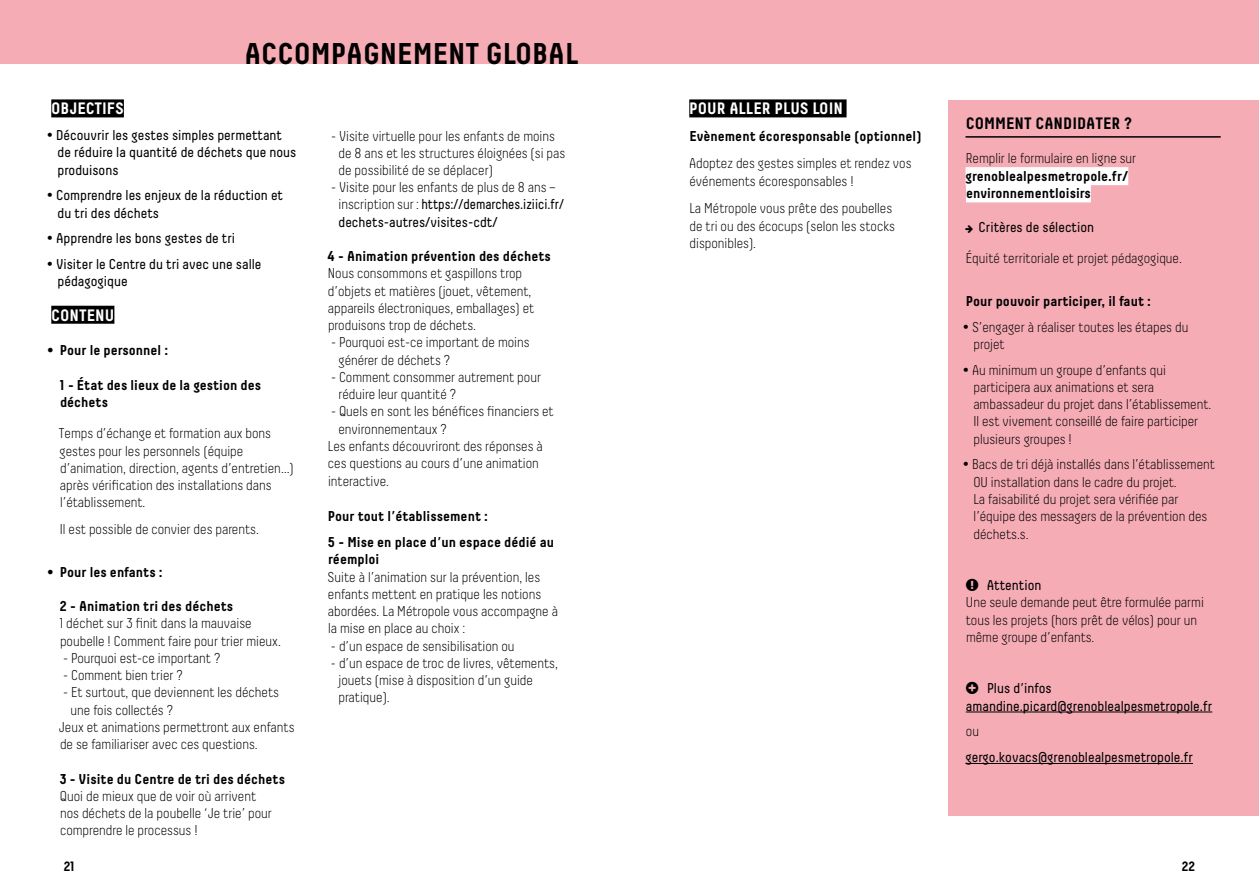
<style>
.page{position:relative;width:1259px;height:893px;background:#fff}
.page>*{position:absolute;margin:0;border:0;box-sizing:border-box;transform-origin:0 0}
.t1{font:700 30px "Decima";color:#000}
.t2{font:700 16.5px "Decima";color:#fff}
.t3{font:700 16.5px "Decima";color:#000}
.t4{font:300 14.25px/17.2px "Decima";color:#000}
.t5{font:700 14.25px/17.2px "Decima";color:#000}
.t6{font:14.25px/17.2px "Decima";color:#000}
.t7{font:14.25px/17.1px "Decima";color:#000;scale:.94 1}
.t8{font:700 13.5px "Decima";color:#000}
.s1{font-weight:300}
.s2{font-weight:400}
</style>
<div class="page">
<div style="left:0;top:0;width:629px;height:64px;background:#f5acb5"></div>
<div style="left:51px;top:99px;width:73px;height:18px;background:#000"></div>
<div style="left:51px;top:306px;width:63px;height:18px;background:#000"></div>
<div style="left:629px;top:0;width:630px;height:64px;background:#f5acb5"></div>
<div style="left:689px;top:99px;width:157px;height:18px;background:#000"></div>
<div style="left:948px;top:100px;width:311px;height:715px;background:#f5acb5"></div>
<hr style="left:965px;top:136px;width:255px;height:2px;background:#000">
<div style="left:965px;top:167px;width:163px;height:18px;background:#fff"></div>
<div style="left:966px;top:184px;width:125px;height:18px;background:#fff"></div>
<hr style="left:966px;top:712px;width:246px;height:1px;background:#000">
<hr style="left:965px;top:763px;width:228px;height:1px;background:#000">
<h1 class="t1" style="left:244px;top:36px;width:335px">ACCOMPAGNEMENT GLOBAL</h1>
<p class="t2" style="left:51px;top:99px;width:74px">OBJECTIFS</p>
<p class="t6" style="left:58px;top:127px;width:240px;text-indent:-11px"><span class="s1">•</span> Découvrir les gestes simples permettant de réduire la quantité de déchets que nous produisons</p>
<p class="t6" style="left:58px;top:187px;width:227px;text-indent:-11px"><span class="s1">•</span> Comprendre les enjeux de la réduction et du tri des déchets</p>
<p class="t6" style="left:47px;top:230px;width:190px"><span class="s1">•</span> Apprendre les bons gestes de tri</p>
<p class="t6" style="left:58px;top:256px;width:205px;text-indent:-11px"><span class="s1">•</span> Visiter le Centre du tri avec une salle pédagogique</p>
<p class="t2" style="left:51px;top:305px;width:65px">CONTENU</p>
<p class="t5" style="left:47px;top:341px;width:123px">• Pour le personnel :</p>
<p class="t5" style="left:60px;top:376px;width:203px">1 - État des lieux de la gestion des déchets</p>
<p class="t4" style="left:59px;top:425px;width:236px">Temps d’échange et formation aux bons gestes pour les personnels (équipe d’animation, direction, agents d’entretien…) après vérification des installations dans l’établissement.</p>
<p class="t4" style="left:60px;top:520px;width:201px">Il est possible de convier des parents.</p>
<p class="t5" style="left:47px;top:563px;width:117px">• Pour les enfants :</p>
<p class="t5" style="left:60px;top:597px;width:175px">2 - Animation tri des déchets</p>
<p class="t4" style="left:60px;top:615px;width:223px">1 déchet sur 3 finit dans la mauvaise poubelle ! Comment faire pour trier mieux.</p>
<p class="t4" style="left:63px;top:649px;width:159px">- Pourquoi est-ce important ?</p>
<p class="t4" style="left:63px;top:666px;width:121px">- Comment bien trier ?</p>
<p class="t4" style="left:63px;top:684px;width:217px">- Et surtout, que deviennent les déchets</p>
<p class="t4" style="left:71px;top:701px;width:104px">une fois collectés ?</p>
<p class="t4" style="left:59px;top:718px;width:237px">Jeux et animations permettront aux enfants</p>
<p class="t4" style="left:60px;top:736px;width:199px">de se familiariser avec ces questions.</p>
<p class="t5" style="left:60px;top:770px;width:227px">3 - Visite du Centre de tri des déchets</p>
<p class="t4" style="left:60px;top:787px;width:213px">Quoi de mieux que de voir où arrivent nos déchets de la poubelle ‘Je trie’ pour comprendre le processus !</p>
<p class="t4" style="left:338px;top:127px;width:228px;text-indent:-8px">- Visite virtuelle pour les enfants de moins de 8 ans et les structures éloignées (si pas de possibilité de se déplacer)</p>
<p class="t7" style="left:338px;top:179px;width:241px;text-indent:-7px"><span class="s1">- Visite pour les enfants de plus de 8 ans – inscription sur :</span> https://demarches.iziici.fr/ dechets-autres/visites-cdt/</p>
<p class="t5" style="left:327px;top:247px;width:225px">4 - Animation prévention des déchets</p>
<p class="t4" style="left:328px;top:265px;width:208px">Nous consommons et gaspillons trop d’objets et matières (jouet, vêtement, appareils électroniques, emballages) et produisons trop de déchets.</p>
<p class="t4" style="left:338px;top:334px;width:193px;text-indent:-8px">- Pourquoi est-ce important de moins générer de déchets ?</p>
<p class="t4" style="left:338px;top:368px;width:204px;text-indent:-8px">- Comment consommer autrement pour réduire leur quantité ?</p>
<p class="t4" style="left:331px;top:403px;width:224px">- Quels en sont les bénéfices financiers et</p>
<p class="t4" style="left:338px;top:420px;width:110px">environnementaux ?</p>
<p class="t4" style="left:328px;top:437px;width:216px">Les enfants découvriront des réponses à</p>
<p class="t4" style="left:328px;top:455px;width:212px">ces questions au cours d’une animation</p>
<p class="t4" style="left:328px;top:472px;width:62px">interactive.</p>
<p class="t5" style="left:328px;top:502px;width:228px;line-height:26.2px">Pour tout l’établissement :<br>5 - Mise en place d’un espace dédié au</p>
<p class="t5" style="left:328px;top:550px;width:53px">réemploi</p>
<p class="t4" style="left:328px;top:568px;width:232px">Suite à l’animation sur la prévention, les enfants mettent en pratique les notions abordées. La Métropole vous accompagne à la mise en place au choix :</p>
<p class="t4" style="left:331px;top:637px;width:185px">- d’un espace de sensibilisation ou</p>
<p class="t4" style="left:338px;top:654px;width:221px;text-indent:-8px">- d’un espace de troc de livres, vêtements, jouets (mise à disposition d’un guide pratique).</p>
<p class="t2" style="left:676px;top:99px;width:168px">• POUR ALLER PLUS LOIN</p>
<p class="t5" style="left:689px;top:127px;width:233px">Evènement écoresponsable (optionnel)</p>
<p class="t4" style="left:689px;top:155px;width:224px">Adoptez des gestes simples et rendez vos événements écoresponsables !</p>
<p class="t4" style="left:689px;top:200px;width:207px">La Métropole vous prête des poubelles de tri ou des écocups (selon les stocks disponibles).</p>
<p class="t3" style="left:965px;top:114px;width:168px">COMMENT CANDIDATER ?</p>
<p class="t4" style="left:966px;top:150px;width:172px">Remplir le formulaire en ligne sur</p>
<p class="t5" style="left:965px;top:167px;width:164px">grenoblealpesmetropole.fr/ environnementloisirs</p>
<p class="t6" style="left:978px;top:219px;width:117px">Critères de sélection</p>
<p class="t4" style="left:966px;top:249px;width:218px">Équité territoriale et projet pédagogique.</p>
<p class="t5" style="left:966px;top:292px;width:187px">Pour pouvoir participer, il faut :</p>
<p class="t4" style="left:973px;top:318px;width:216px;text-indent:-11px">• S’engager à réaliser toutes les étapes du projet</p>
<p class="t4" style="left:973px;top:361px;width:239px;text-indent:-11px">• Au minimum un groupe d’enfants qui participera aux animations et sera ambassadeur du projet dans l’établissement.<br>Il est vivement conseillé de faire participer plusieurs groupes !</p>
<p class="t4" style="left:973px;top:456px;width:243px;text-indent:-11px">• Bacs de tri déjà installés dans l’établissement OU installation dans le cadre du projet.<br>La faisabilité du projet sera vérifiée par l’équipe des messagers de la prévention des déchets.s.</p>
<p class="t4" style="left:966px;top:576px;width:240px">■ <span class="s2">Attention<br></span>Une seule demande peut être formulée parmi tous les projets (hors prêt de vélos) pour un même groupe d’enfants.</p>
<p class="t6" style="left:966px;top:680px;width:248px;text-indent:21px">Plus d’infos amandine.picard@grenoblealpesmetropole.fr</p>
<p class="t4" style="left:966px;top:723px;width:15px">ou</p>
<p class="t6" style="left:965px;top:748px;width:229px">gergo.kovacs@grenoblealpesmetropole.fr</p>
<p class="t8" style="left:64px;top:858px;width:13px">21</p>
<p class="t8" style="left:1181px;top:858px;width:15px">22</p>
</div>
